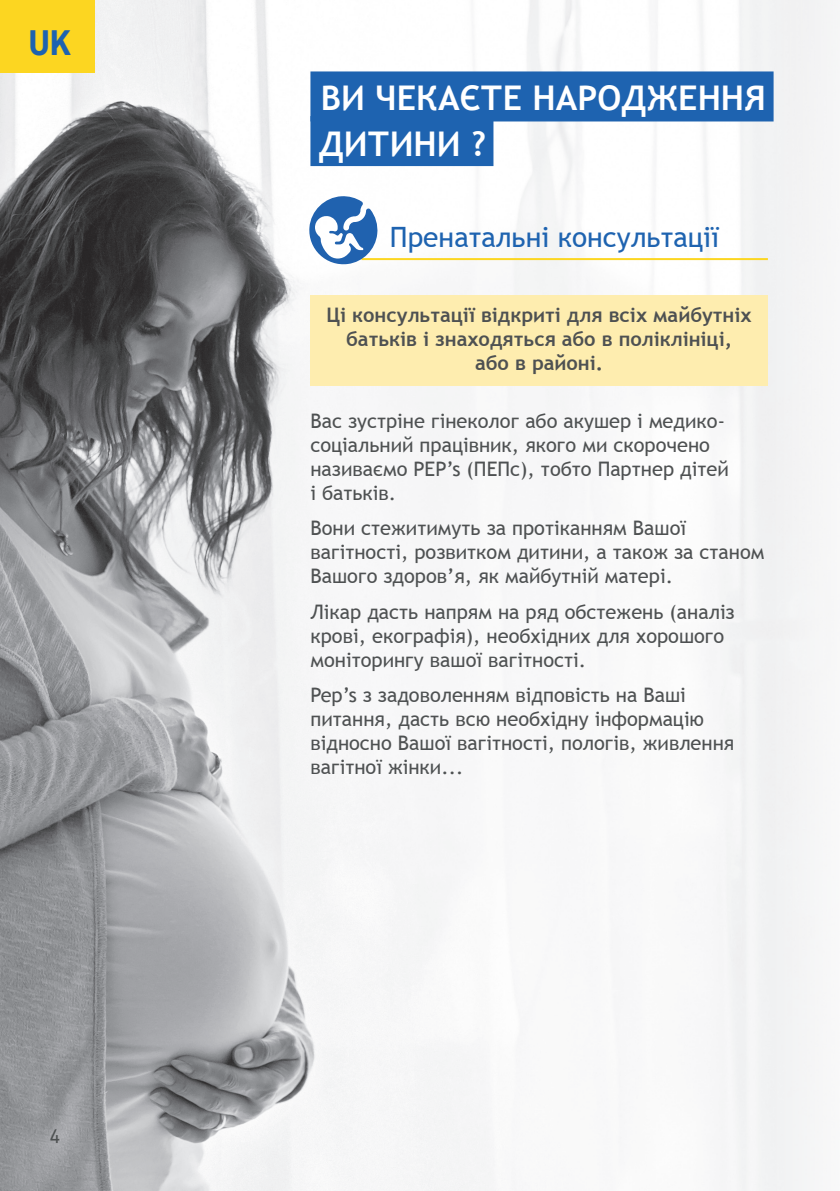
<style>
.page{position:relative;width:840px;height:1191px;background:#fff}
.page>*{position:absolute;margin:0;border:0;box-sizing:border-box;transform-origin:0 0}
.t1{font:700 36px "DIN Next LT Pro";color:#1e63b0;scale:.93 1}
.t2{font:700 34px/45.6px "Trebuchet MS";color:#fff}
.t3{font:28px "Trebuchet MS";color:#1e63b0}
.t4{font:20px/24px "Trebuchet MS";color:#4e5152}
.t5{font:700 20px/24px "Trebuchet MS";color:#4e5152;text-align:center}
.t6{font:20px "DIN Next LT Pro";color:#4e5152}
</style>
<div class="page">
<img style="left:0;top:0;width:835px;height:1191px">
<div style="left:0;top:0;width:94px;height:72px;background:#fcd621"></div>
<div style="left:310px;top:296px;width:457px;height:90px;background:#feedaf"></div>
<div style="left:310px;top:71px;width:463px;height:50px;background:#1e63b0"></div>
<div style="left:310px;top:116px;width:183px;height:50px;background:#1e63b0"></div>
<hr style="left:361px;top:258px;width:406px;height:2px;background:#fcd621">
<svg style="left:307px;top:196px;width:71px;height:71px"></svg>
<p class="t1" style="left:28px;top:22px;width:48px">UK</p>
<p class="t6" style="left:50px;top:1125px;width:12px">4</p>
<p class="t2" style="left:319px;top:75px;width:448px">ВИ ЧЕКАЄТЕ НАРОДЖЕННЯ<br>ДИТИНИ ?</p>
<p class="t3" style="left:389px;top:220px;width:330px">Пренатальні консультації</p>
<p class="t5" style="left:326px;top:303px;width:426px">Ці консультації відкриті для всіх майбутніх батьків і знаходяться або в поліклініці,<br>або в районі.</p>
<p class="t4" style="left:310px;top:409px;width:419px">Вас зустріне гінеколог або акушер і медико&shy;соціальний працівник, якого ми скорочено називаємо PEP’s (ПЕПс), тобто Партнер дітей і батьків.</p>
<p class="t4" style="left:310px;top:516px;width:455px">Вони стежитимуть за протіканням Вашої вагітності, розвитком дитини, а також за станом<br>Вашого здоров’я, як майбутній матері.</p>
<p class="t4" style="left:310px;top:600px;width:425px">Лікар дасть напрям на ряд обстежень (аналіз крові, екографія), необхідних для хорошого моніторингу вашої вагітності.</p>
<p class="t4" style="left:310px;top:683px;width:425px">Pep’s з задоволенням відповість на Ваші питання, дасть всю необхідну інформацію відносно Вашої вагітності, пологів, живлення вагітної жінки...</p>
</div>
